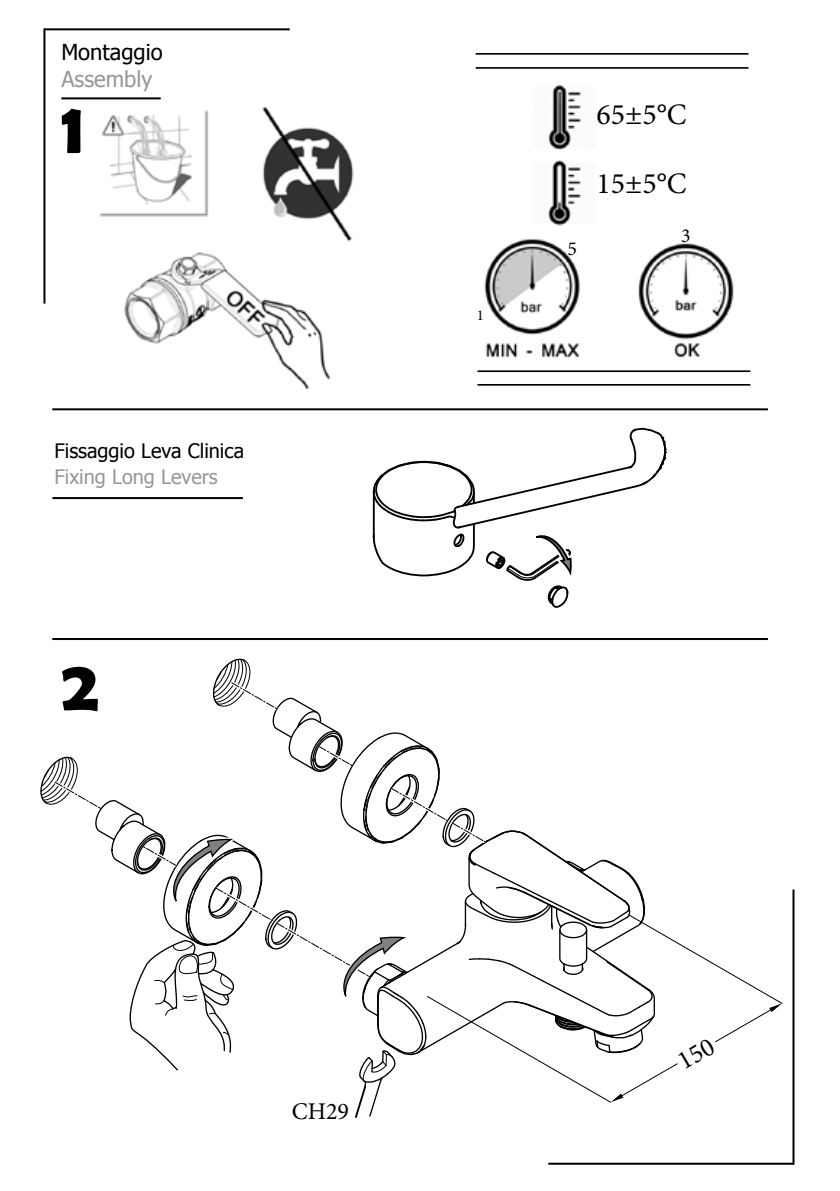
<style>
.page{position:relative;width:840px;height:1191px;background:#fff}
.page>*{position:absolute;margin:0;border:0;box-sizing:border-box;transform-origin:0 0}
.t1{font:700 71.8px "Berlin Sans FB Demi";color:#000}
.t2{font:29.6px "Minion Pro";color:#000}
.t3{font:24px "Minion Pro";color:#000}
.t4{font:22px "Tahoma";color:#000}
.t5{font:22px "Tahoma";color:#969799}
.t6{font:19.8px "Tahoma";color:#000}
.t7{font:19.8px "Tahoma";color:#969799}
.t8{font:19.8px "Minion Pro";color:#000}
.t9{font:14.8px "Minion Pro";color:#000}
</style>
<div class="page">
<hr style="left:44px;top:28px;width:245px;height:2px;background:#000">
<hr style="left:43px;top:28px;width:2px;height:276px;background:#000">
<hr style="left:548px;top:1162px;width:245px;height:2px;background:#000">
<hr style="left:792px;top:889px;width:2px;height:275px;background:#000">
<img style="left:478px;top:85px;width:270px;height:288px">
<hr style="left:477px;top:370px;width:272px;height:2px;background:#000">
<hr style="left:477px;top:384px;width:272px;height:2px;background:#000">
<hr style="left:475px;top:67px;width:273px;height:2px;background:#000">
<hr style="left:475px;top:53px;width:273px;height:2px;background:#000">
<img style="left:99px;top:107px;width:255px;height:283px">
<hr style="left:61px;top:97px;width:100px;height:2px;background:#000">
<hr style="left:52px;top:638px;width:715px;height:2px;background:#000">
<svg style="left:372px;top:427px;width:294px;height:181px"></svg>
<hr style="left:52px;top:497px;width:191px;height:2px;background:#000">
<hr style="left:52px;top:408px;width:715px;height:2px;background:#000">
<svg style="left:40px;top:658px;width:742px;height:460px"></svg>
<p class="t4" style="left:61px;top:37px;width:103px">Montaggio</p>
<p class="t5" style="left:61px;top:64px;width:92px">Assembly</p>
<h1 class="t1" style="left:61px;top:87px;width:25px">1</h1>
<p class="t6" style="left:54px;top:438px;width:191px">Fissaggio Leva Clinica</p>
<p class="t7" style="left:54px;top:464px;width:165px">Fixing Long Levers</p>
<h1 class="t1" style="left:61px;top:644px;width:39px">2</h1>
<p class="t9" style="left:476px;top:306px;width:9px">1</p>
<p class="t8" style="left:567px;top:235px;width:11px">5</p>
<h2 class="t2" style="left:596px;top:94px;width:91px">65±5°C</h2>
<h2 class="t2" style="left:596px;top:164px;width:91px">15±5°C</h2>
<p class="t8" style="left:680px;top:223px;width:11px">3</p>
<p class="t3" style="left:291px;top:1094px;width:59px">CH29</p>
</div>
